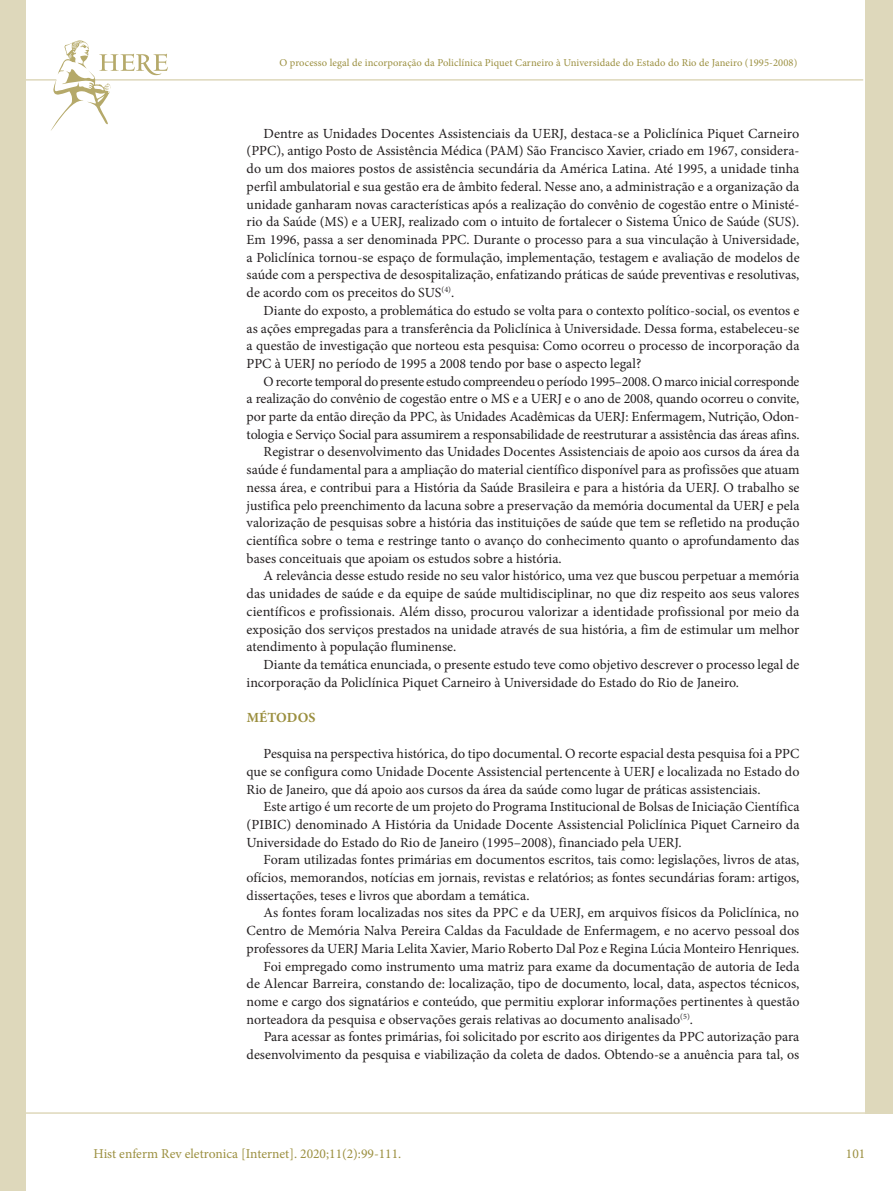
<style>
.page{position:relative;width:893px;height:1191px;background:#fff}
.page>*{position:absolute;margin:0;border:0;box-sizing:border-box;transform-origin:0 0}
.t1{font:13.95px/17.7px "Minion Pro";color:#231f20;text-align:justify}
.t2{font:700 13.95px "Minion Pro";letter-spacing:.005em;color:#9b8f3f}
.t3{font:13.5px "Minion Pro";color:#9b8f3f}
.t4{font:10.5px "Minion Pro";letter-spacing:.01em;color:#9b8f3f}
</style>
<div class="page">
<hr style="left:0;top:1112px;width:893px;height:1px;background:#ded8bb">
<hr style="left:0;top:79px;width:863px;height:2px;background:#ded8bb">
<div style="left:865px;top:0;width:28px;height:1113px;background:#ded8bb"></div>
<div style="left:0;top:0;width:26px;height:1191px;background:#ded8bb"></div>
<svg style="left:50px;top:40px;width:118px;height:91px"></svg>
<p class="t4" style="left:279px;top:56px;width:519px">O processo legal de incorporação da Policlínica Piquet Carneiro à Universidade do Estado do Rio de Janeiro (1995-2008)</p>
<p class="t1" style="left:247px;top:124px;width:554px;text-indent:17px">Dentre as Unidades Docentes Assistenciais da UERJ, destaca-se a Policlínica Piquet Carneiro (PPC), antigo Posto de Assistência Médica (PAM) São Francisco Xavier, criado em 1967, considera&shy;do um dos maiores postos de assistência secundária da América Latina. Até 1995, a unidade tinha perfil ambulatorial e sua gestão era de âmbito federal. Nesse ano, a administração e a organização da unidade ganharam novas características após a realização do convênio de cogestão entre o Ministé&shy;rio da Saúde (MS) e a UERJ, realizado com o intuito de fortalecer o Sistema Único de Saúde (SUS).<br>Em 1996, passa a ser denominada PPC. Durante o processo para a sua vinculação à Universidade, a Policlínica tornou-se espaço de formulação, implementação, testagem e avaliação de modelos de saúde com a perspectiva de desospitalização, enfatizando práticas de saúde preventivas e resolutivas, de acordo com os preceitos do SUS<sup>(4)</sup>.</p>
<p class="t1" style="left:247px;top:301px;width:554px;text-indent:17px">Diante do exposto, a problemática do estudo se volta para o contexto político-social, os eventos e as ações empregadas para a transferência da Policlínica à Universidade. Dessa forma, estabeleceu-se a questão de investigação que norteou esta pesquisa: Como ocorreu o processo de incorporação da PPC à UERJ no período de 1995 a 2008 tendo por base o aspecto legal?</p>
<p class="t1" style="left:264px;top:372px;width:537px">O recorte temporal do presente estudo compreendeu o período 1995–2008. O marco inicial corresponde</p>
<p class="t1" style="left:247px;top:390px;width:554px">a realização do convênio de cogestão entre o MS e a UERJ e o ano de 2008, quando ocorreu o convite,</p>
<p class="t1" style="left:247px;top:408px;width:554px">por parte da então direção da PPC, às Unidades Acadêmicas da UERJ: Enfermagem, Nutrição, Odon-</p>
<p class="t1" style="left:247px;top:425px;width:554px">tologia e Serviço Social para assumirem a responsabilidade de reestruturar a assistência das áreas afins.</p>
<p class="t1" style="left:264px;top:443px;width:537px">Registrar o desenvolvimento das Unidades Docentes Assistenciais de apoio aos cursos da área da</p>
<p class="t1" style="left:247px;top:461px;width:554px">saúde é fundamental para a ampliação do material científico disponível para as profissões que atuam</p>
<p class="t1" style="left:247px;top:478px;width:554px">nessa área, e contribui para a História da Saúde Brasileira e para a história da UERJ. O trabalho se</p>
<p class="t1" style="left:247px;top:496px;width:554px">justifica pelo preenchimento da lacuna sobre a preservação da memória documental da UERJ e pela</p>
<p class="t1" style="left:247px;top:514px;width:554px">valorização de pesquisas sobre a história das instituições de saúde que tem se refletido na produção</p>
<p class="t1" style="left:247px;top:532px;width:554px">científica sobre o tema e restringe tanto o avanço do conhecimento quanto o aprofundamento das</p>
<p class="t1" style="left:247px;top:549px;width:317px">bases conceituais que apoiam os estudos sobre a história.</p>
<p class="t1" style="left:264px;top:567px;width:537px">A relevância desse estudo reside no seu valor histórico, uma vez que buscou perpetuar a memória</p>
<p class="t1" style="left:247px;top:585px;width:554px">das unidades de saúde e da equipe de saúde multidisciplinar, no que diz respeito aos seus valores</p>
<p class="t1" style="left:247px;top:602px;width:554px">científicos e profissionais. Além disso, procurou valorizar a identidade profissional por meio da</p>
<p class="t1" style="left:247px;top:620px;width:554px">exposição dos serviços prestados na unidade através de sua história, a fim de estimular um melhor</p>
<p class="t1" style="left:247px;top:638px;width:211px">atendimento à população fluminense.</p>
<p class="t1" style="left:264px;top:655px;width:537px">Diante da temática enunciada, o presente estudo teve como objetivo descrever o processo legal de</p>
<p class="t1" style="left:247px;top:673px;width:494px">incorporação da Policlínica Piquet Carneiro à Universidade do Estado do Rio de Janeiro.</p>
<p class="t2" style="left:247px;top:708px;width:70px">MÉTODOS</p>
<p class="t1" style="left:247px;top:745px;width:554px;text-indent:17px">Pesquisa na perspectiva histórica, do tipo documental. O recorte espacial desta pesquisa foi a PPC que se configura como Unidade Docente Assistencial pertencente à UERJ e localizada no Estado do Rio de Janeiro, que dá apoio aos cursos da área da saúde como lugar de práticas assistenciais.</p>
<p class="t1" style="left:247px;top:798px;width:554px;text-indent:17px">Este artigo é um recorte de um projeto do Programa Institucional de Bolsas de Iniciação Científica (PIBIC) denominado A História da Unidade Docente Assistencial Policlínica Piquet Carneiro da Universidade do Estado do Rio de Janeiro (1995–2008), financiado pela UERJ.</p>
<p class="t1" style="left:247px;top:851px;width:554px;text-indent:17px">Foram utilizadas fontes primárias em documentos escritos, tais como: legislações, livros de atas, ofícios, memorandos, notícias em jornais, revistas e relatórios; as fontes secundárias foram: artigos, dissertações, teses e livros que abordam a temática.</p>
<p class="t1" style="left:264px;top:904px;width:537px">As fontes foram localizadas nos sites da PPC e da UERJ, em arquivos físicos da Policlínica, no</p>
<p class="t1" style="left:247px;top:922px;width:554px">Centro de Memória Nalva Pereira Caldas da Faculdade de Enfermagem, e no acervo pessoal dos</p>
<p class="t1" style="left:247px;top:939px;width:554px">professores da UERJ Maria Lelita Xavier, Mario Roberto Dal Poz e Regina Lúcia Monteiro Henriques.</p>
<p class="t1" style="left:264px;top:957px;width:537px">Foi empregado como instrumento uma matriz para exame da documentação de autoria de Ieda</p>
<p class="t1" style="left:247px;top:975px;width:554px">de Alencar Barreira, constando de: localização, tipo de documento, local, data, aspectos técnicos,</p>
<p class="t1" style="left:247px;top:992px;width:554px">nome e cargo dos signatários e conteúdo, que permitiu explorar informações pertinentes à questão</p>
<p class="t1" style="left:247px;top:1010px;width:448px">norteadora da pesquisa e observações gerais relativas ao documento analisado<sup>(5)</sup>.</p>
<p class="t1" style="left:264px;top:1028px;width:537px">Para acessar as fontes primárias, foi solicitado por escrito aos dirigentes da PPC autorização para</p>
<p class="t1" style="left:247px;top:1045px;width:554px">desenvolvimento da pesquisa e viabilização da coleta de dados. Obtendo-se a anuência para tal, os</p>
<p class="t3" style="left:94px;top:1144px;width:309px">Hist enferm Rev eletronica [Internet]. 2020;11(2):99-111.</p>
<p class="t3" style="left:846px;top:1144px;width:21px">101</p>
</div>
